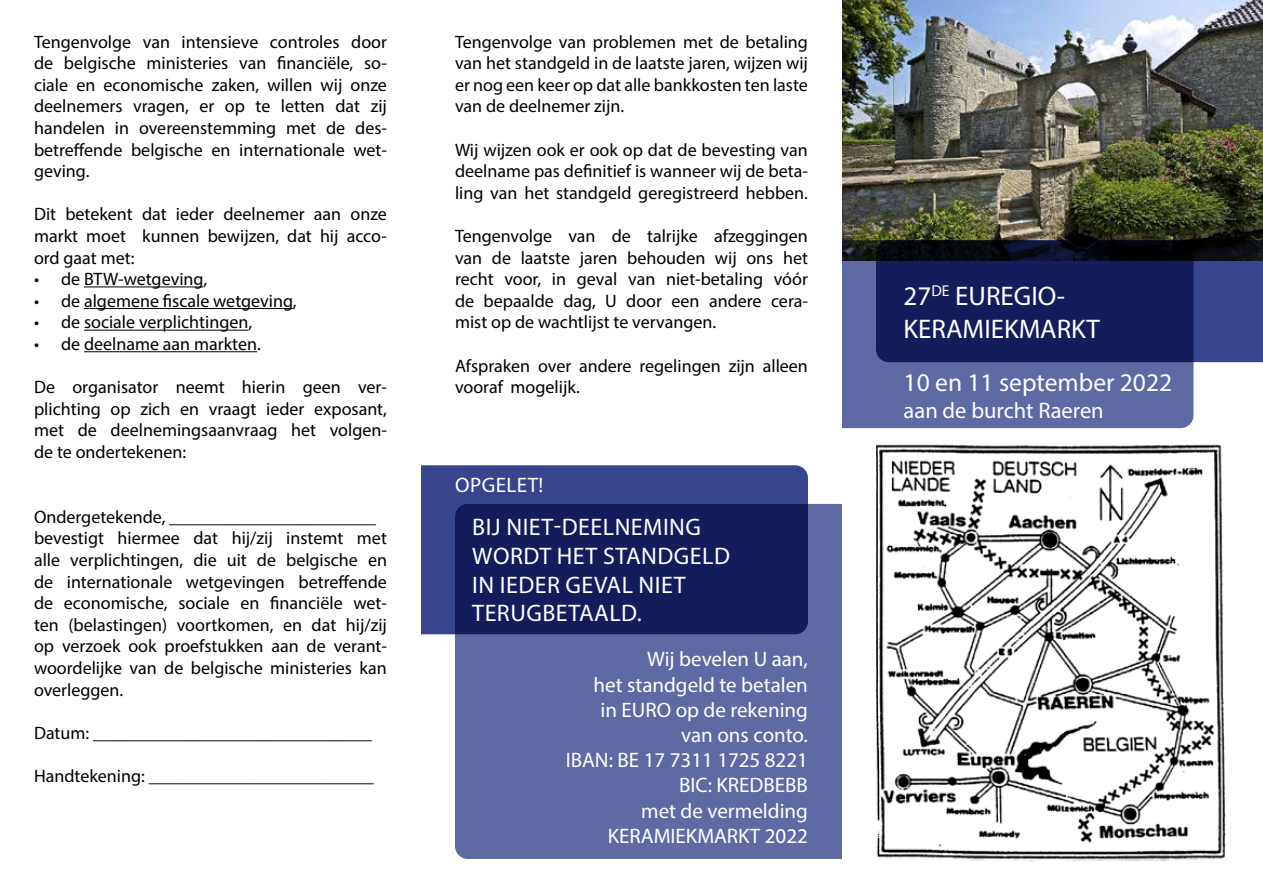
<style>
.page{position:relative;width:1263px;height:893px;background:#fff}
.page>*{position:absolute;margin:0;border:0;box-sizing:border-box;transform-origin:0 0}
.t1{font:27px/32.4px "Myriad Pro";color:#fff}
.t2{font:25.5px "Myriad Pro";color:#fff}
.t3{font:24px/28.8px "Myriad Pro";letter-spacing:.02em;color:#fff}
.t4{font:22.5px "Myriad Pro";color:#fff}
.t5{font:21px/25.2px "Myriad Pro";color:#fff;text-align:right}
.t6{font:21px "Myriad Pro";letter-spacing:.02em;color:#fff}
.t7{font:18px/21.6px "Myriad Pro";color:#000;text-align:justify}
</style>
<div class="page">
<img style="left:842px;top:0;width:421px;height:240px">
<img style="left:876px;top:444px;width:350px;height:418px">
<hr style="left:84px;top:286px;width:119px;height:1px;background:#000">
<hr style="left:84px;top:308px;width:209px;height:1px;background:#000">
<hr style="left:84px;top:330px;width:164px;height:1px;background:#000">
<hr style="left:84px;top:351px;width:173px;height:1px;background:#000">
<div style="left:421px;top:465px;width:387px;height:169px;background:#38448e"></div>
<svg style="left:455px;top:504px;width:387px;height:355px;background:#454f8b"></svg>
<svg style="left:1193px;top:240px;width:70px;height:122px;background:#2f3977"></svg>
<svg style="left:842px;top:240px;width:351px;height:188px;background:#303970"></svg>
<p class="t7" style="left:34px;top:30px;width:354px">Tengenvolge van intensieve controles door de belgische ministeries van financiële, so&shy;ciale en economische zaken, willen wij onze deelnemers vragen, er op te letten dat zij handelen in overeenstemming met de des&shy;betreffende belgische en internationale wet&shy;geving.</p>
<p class="t7" style="left:34px;top:203px;width:354px">Dit betekent dat ieder deelnemer aan onze markt moet kunnen bewijzen, dat hij acco&shy;ord gaat met:</p>
<p class="t7" style="left:34px;top:268px;width:175px">• de BTW-wetgeving,</p>
<p class="t7" style="left:34px;top:290px;width:264px">• de algemene fiscale wetgeving,</p>
<p class="t7" style="left:34px;top:311px;width:220px">• de sociale verplichtingen,</p>
<p class="t7" style="left:34px;top:333px;width:228px">• de deelname aan markten.</p>
<p class="t7" style="left:34px;top:376px;width:354px">De organisator neemt hierin geen ver&shy;plichting op zich en vraagt ieder exposant, met de deelnemingsaanvraag het volgen&shy;de te ondertekenen:</p>
<p class="t7" style="left:34px;top:506px;width:354px;text-align:left">Ondergetekende, _______________________ bevestigt hiermee dat hij/zij instemt met alle verplichtingen, die uit de belgische en de internationale wetgevingen betreffende de economische, sociale en financiële wet&shy;ten (belastingen) voortkomen, en dat hij/zij op verzoek ook proefstukken aan de verant&shy;woordelijke van de belgische ministeries kan overleggen.</p>
<p class="t7" style="left:34px;top:722px;width:340px">Datum: _______________________________</p>
<p class="t7" style="left:34px;top:765px;width:341px">Handtekening: _________________________</p>
<p class="t7" style="left:455px;top:30px;width:354px">Tengenvolge van problemen met de betaling van het standgeld in de laatste jaren, wijzen wij er nog een keer op dat alle bankkosten ten laste van de deelnemer zijn.</p>
<p class="t7" style="left:455px;top:138px;width:354px">Wij wijzen ook er ook op dat de bevesting van deelname pas definitief is wanneer wij de beta&shy;ling van het standgeld geregistreerd hebben.</p>
<p class="t7" style="left:455px;top:225px;width:354px">Tengenvolge van de talrijke afzeggingen van de laatste jaren behouden wij ons het recht voor, in geval van niet-betaling vóór de bepaalde dag, U door een andere cera&shy;mist op de wachtlijst te vervangen.</p>
<p class="t7" style="left:455px;top:354px;width:354px">Afspraken over andere regelingen zijn alleen vooraf mogelijk.</p>
<p class="t6" style="left:455px;top:472px;width:90px">OPGELET!</p>
<h3 class="t3" style="left:472px;top:512px;width:259px">BIJ NIET-DEELNEMING<br>WORDT HET STANDGELD<br>IN IEDER GEVAL NIET<br>TERUGBETAALD.</h3>
<p class="t5" style="left:566px;top:646px;width:244px">Wij bevelen U aan,<br>het standgeld te betalen<br>in EURO op de rekening van ons conto.<br>IBAN: BE 17 7311 1725 8221<br>BIC: KREDBEBB<br>met de vermelding<br>KERAMIEKMARKT 2022</p>
<h1 class="t1" style="left:904px;top:280px;width:198px">27<sup>DE</sup> EUREGIO-<br>KERAMIEKMARKT</h1>
<h2 class="t2" style="left:904px;top:367px;width:270px">10 en 11 september 2022</h2>
<p class="t4" style="left:904px;top:397px;width:202px">aan de burcht Raeren</p>
</div>
